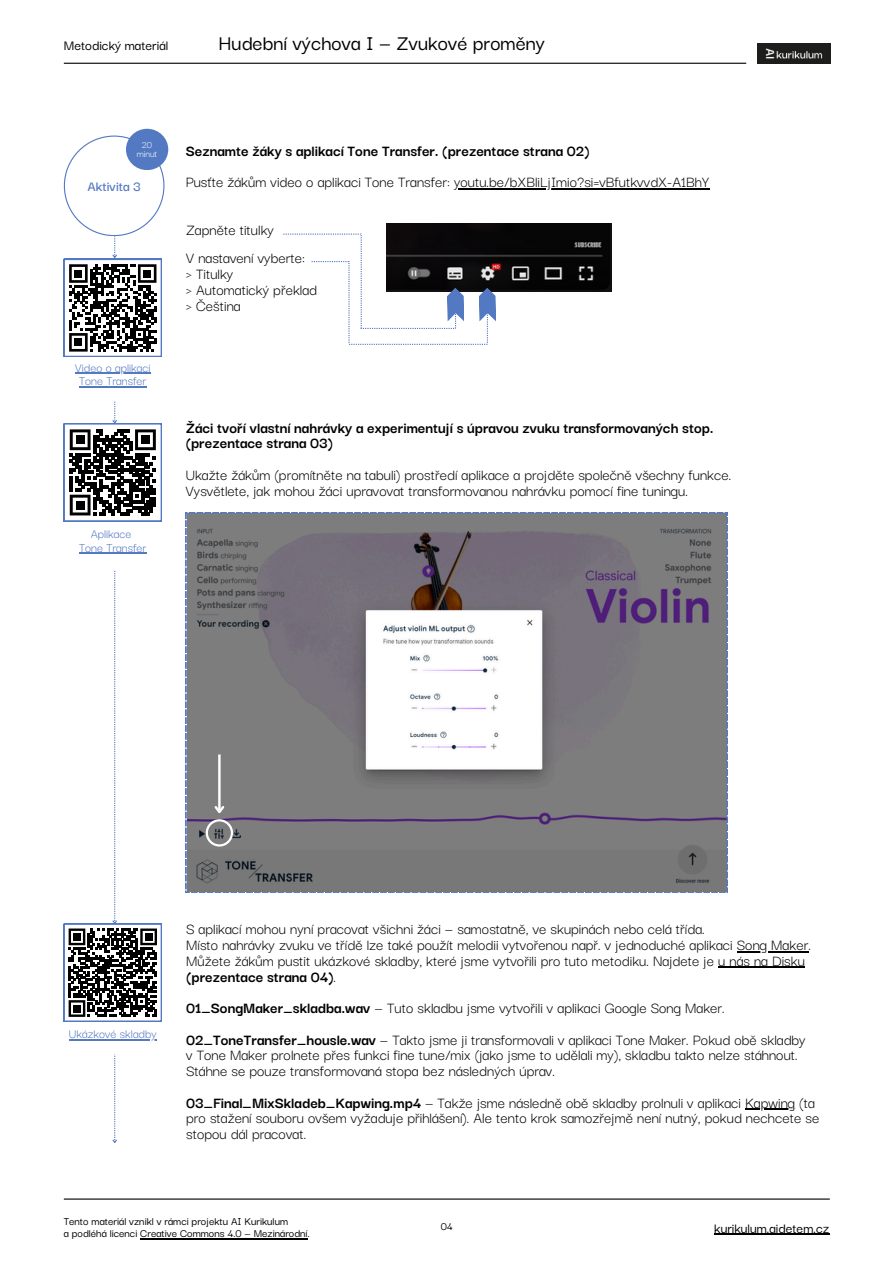
<style>
.page{position:relative;width:894px;height:1264px;background:#fff}
.page>*{position:absolute;margin:0;border:0;box-sizing:border-box;transform-origin:0 0}
.t1{font:500 22.5px "Darker Grotesque";color:#000}
.t2{font:16.5px/15.8px "Darker Grotesque";color:#000}
.t3{font:700 16.5px/15.8px "Darker Grotesque";color:#000}
.t4{font:500 15px "Darker Grotesque";color:#000}
.t5{font:600 15px "Darker Grotesque";color:#5379c2}
.t6{font:13.5px/13.5px "Darker Grotesque";color:#5379c2;text-align:center}
.t7{font:500 12px/12px "Darker Grotesque";color:#000}
.t8{font:10.5px "Darker Grotesque";color:#fff}
.s1{font-weight:700}
</style>
<div class="page">
<hr style="left:64px;top:63px;width:682px;height:1px;background:#000">
<img style="left:757px;top:43px;width:72px;height:21px">
<div style="left:126px;top:129px;width:42px;height:41px;background:#5379c2;border-radius:50%"></div>
<svg style="left:186px;top:512px;width:541px;height:380px;background:#89878b"></svg>
<hr style="left:218px;top:754px;width:2px;height:58px;background:#fff">
<svg style="left:206px;top:803px;width:27px;height:43px"></svg>
<svg style="left:112px;top:1054px;width:5px;height:89px"></svg>
<svg style="left:64px;top:401px;width:98px;height:120px"></svg>
<img style="left:386px;top:224px;width:225px;height:67px">
<svg style="left:283px;top:233px;width:213px;height:112px"></svg>
<svg style="left:64px;top:135px;width:100px;height:222px"></svg>
<hr style="left:64px;top:1198px;width:765px;height:1px;background:#000">
<svg style="left:64px;top:571px;width:98px;height:450px"></svg>
<hr style="left:454px;top:188px;width:254px;height:2px;background:#000">
<hr style="left:736px;top:951px;width:72px;height:1px;background:#000">
<hr style="left:718px;top:966px;width:86px;height:2px;background:#000">
<hr style="left:744px;top:1108px;width:51px;height:1px;background:#000">
<hr style="left:714px;top:1233px;width:115px;height:1px;background:#000">
<hr style="left:79px;top:553px;width:67px;height:1px;background:#5379c2">
<hr style="left:69px;top:1039px;width:88px;height:1px;background:#5379c2">
<hr style="left:75px;top:372px;width:75px;height:2px;background:#5379c2">
<hr style="left:79px;top:386px;width:67px;height:1px;background:#5379c2">
<hr style="left:140px;top:1238px;width:167px;height:1px;background:#000">
<p class="t4" style="left:64px;top:34px;width:106px">Metodický materiál</p>
<h4 class="t1" style="left:218px;top:26px;width:328px">Hudební výchova I — Zvukové proměny</h4>
<p class="t8" style="left:142px;top:137px;width:12px">20</p>
<p class="t8" style="left:137px;top:146px;width:22px">minut</p>
<h1 class="t5" style="left:87px;top:175px;width:55px">Aktivita 3</h1>
<h3 class="t6" style="left:75px;top:359px;width:77px">Video o aplikaci<br>Tone Transfer</h3>
<h3 class="t6" style="left:79px;top:526px;width:69px">Aplikace<br>Tone Transfer</h3>
<p class="t3" style="left:186px;top:142px;width:405px">Seznamte žáky s aplikací Tone Transfer. (prezentace strana 02)</p>
<h4 class="t2" style="left:186px;top:173px;width:524px">Pusťte žákům video o aplikaci Tone Transfer: youtu.be/bXBliLjImio?si=vBfutkvvdX-A1BhY</h4>
<p class="t2" style="left:186px;top:220px;width:89px">Zapněte titulky</p>
<h4 class="t2" style="left:186px;top:249px;width:132px">V nastavení vyberte:<br>&gt; Titulky<br>&gt; Automatický překlad &gt; Čeština</h4>
<h3 class="t3" style="left:186px;top:418px;width:529px">Žáci tvoří vlastní nahrávky a experimentují s úpravou zvuku transformovaných stop. (prezentace strana 03)</h3>
<h3 class="t2" style="left:186px;top:465px;width:547px">Ukažte žákům (promítněte na tabuli) prostředí aplikace a projděte společně všechny funkce.<br>Vysvětlete, jak mohou žáci upravovat transformovanou nahrávku pomocí fine tuningu.</h3>
<h3 class="t6" style="left:69px;top:1026px;width:89px">Ukázkové skladby</h3>
<h3 class="t2" style="left:186px;top:920px;width:626px">S aplikací mohou nyní pracovat všichni žáci — samostatně, ve skupinách nebo celá třída.<br>Místo nahrávky zvuku ve třídě lze také použít melodii vytvořenou např. v jednoduché aplikaci Song Maker.</h3>
<p class="t2" style="left:186px;top:951px;width:620px">Můžete žákům pustit ukázkové skladby, které jsme vytvořili pro tuto metodiku. Najdete je u nás na Disku <span class="s1">(prezentace strana 04)</span>.</p>
<p class="t2" style="left:186px;top:990px;width:621px;line-height:31.5px"><span class="s1">01_SongMaker_skladba.wav</span> — Tuto skladbu jsme vytvořili v aplikaci Google Song Maker.<br><span class="s1">02_ToneTransfer_housle.wav</span> — Takto jsme ji transformovali v aplikaci Tone Maker. Pokud obě skladby</p>
<h2 class="t2" style="left:186px;top:1046px;width:613px">v Tone Maker prolnete přes funkci fine tune/mix (jako jsme to udělali my), skladbu takto nelze stáhnout.<br>Stáhne se pouze transformovaná stopa bez následných úprav.</h2>
<h2 class="t2" style="left:186px;top:1093px;width:630px"><span class="s1">03_Final_MixSkladeb_Kapwing.mp4</span> — Takže jsme následně obě skladby prolnuli v aplikaci Kapwing (ta</h2>
<p class="t2" style="left:186px;top:1109px;width:634px">pro stažení souboru ovšem vyžaduje přihlášení). Ale tento krok samozřejmě není nutný, pokud nechcete se stopou dál pracovat.</p>
<h5 class="t7" style="left:64px;top:1214px;width:247px">Tento materiál vznikl v rámci projektu AI Kurikulum<br>a podléhá licenci Creative Commons 4.0 — Mezinárodní.</h5>
<p class="t7" style="left:440px;top:1219px;width:14px">04</p>
<h3 class="t4" style="left:714px;top:1216px;width:116px">kurikulum.aidetem.cz</h3>
</div>
